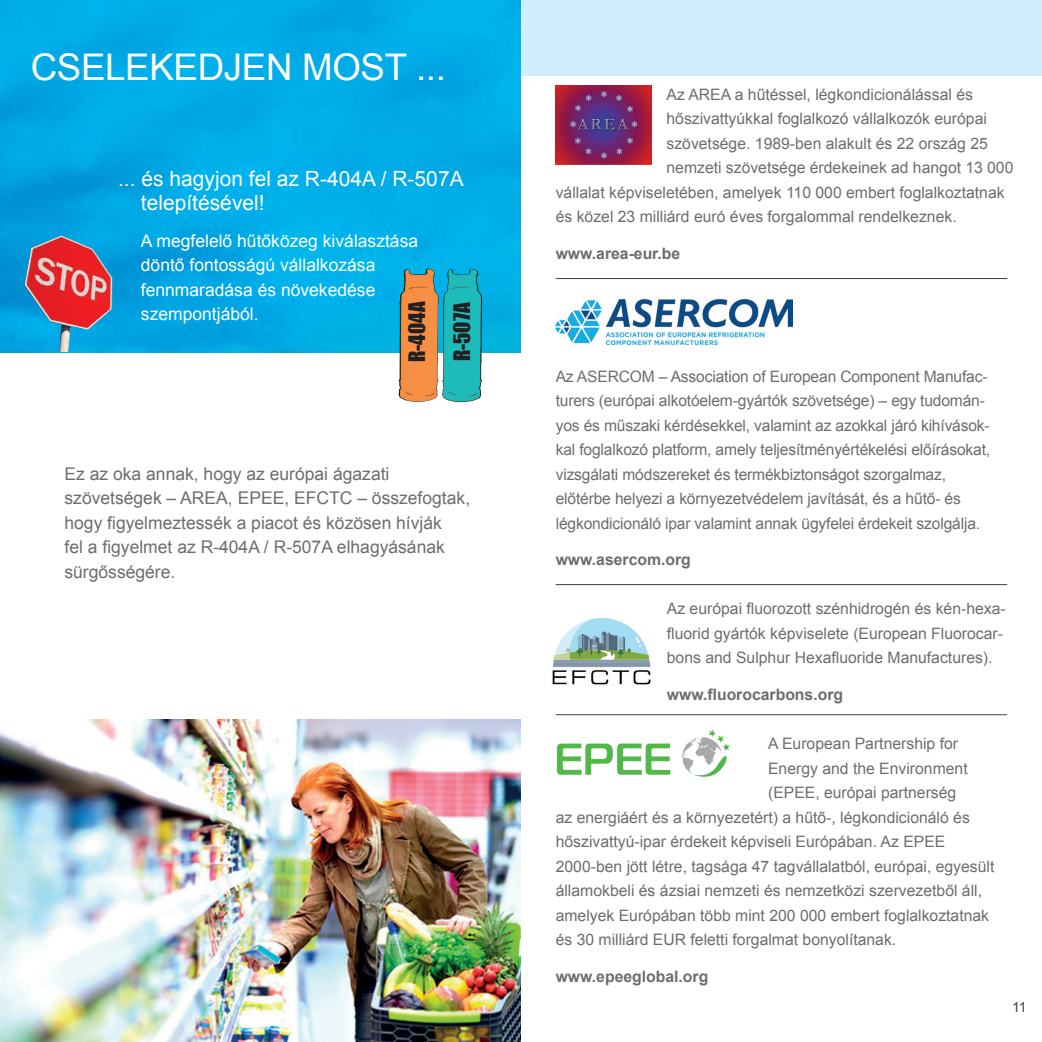
<style>
.page{position:relative;width:1042px;height:1042px;background:#fff}
.page>*{position:absolute;margin:0;border:0;box-sizing:border-box;transform-origin:0 0}
.t1{font:36.75px "Arial";color:#fff}
.t2{font:21px/24.5px "Arial";color:#fff}
.t3{font:21px/45px "Impact";color:#231f20}
.t4{font:17.5px/24.5px "Arial";color:#6c6d70}
.t5{font:17.5px/24.5px "Arial";color:#fff}
.t6{font:15.75px/24.5px "Arial";color:#6c6d70}
.t7{font:700 15.75px "Arial";color:#6c6d70}
.t8{font:14px "Arial";color:#414042}
</style>
<div class="page">
<div style="left:0;top:0;width:1042px;height:75px;background:#cfedfb"></div>
<img style="left:0;top:0;width:521px;height:352px">
<img style="left:556px;top:85px;width:95px;height:79px">
<img style="left:556px;top:729px;width:174px;height:48px">
<img style="left:552px;top:617px;width:99px;height:68px">
<img style="left:556px;top:298px;width:236px;height:46px">
<hr style="left:556px;top:584px;width:451px;height:1px;background:#414042">
<hr style="left:556px;top:714px;width:451px;height:1px;background:#414042">
<hr style="left:556px;top:278px;width:451px;height:1px;background:#414042">
<img style="left:0;top:719px;width:521px;height:323px">
<img style="left:25px;top:235px;width:88px;height:117px">
<img style="left:398px;top:268px;width:41px;height:134px">
<img style="left:442px;top:269px;width:40px;height:133px">
<h1 class="t1" style="left:31px;top:43px;width:51px">Cselekedjen</h1>
<h1 class="t1" style="left:302px;top:43px;width:27px">most</h1>
<h1 class="t1" style="left:416px;top:43px;width:31px">...</h1>
<h2 class="t2" style="left:141px;top:166px;width:324px;text-indent:-23px">... és hagyjon fel az R-404A / R-507A telepítésével!</h2>
<p class="t5" style="left:141px;top:229px;width:279px">A megfelelő hűtőközeg kiválasztása döntő fontosságú vállalkozása fennmaradása és növekedése szempontjából.</p>
<h2 class="t3" style="left:394px;top:362px;width:62px;rotate:-90deg">R-404A<br>R-507A</h2>
<p class="t4" style="left:64px;top:461px;width:407px">Ez az oka annak, hogy az európai ágazati szövetségek – AREA, EPEE, EFCTC – összefogtak, hogy figyelmeztessék a piacot és közösen hívják<br>fel a figyelmet az R-404A / R-507A elhagyásának sürgősségére.</p>
<p class="t6" style="left:666px;top:82px;width:308px">Az AREA a hűtéssel, légkondicionálással és</p>
<p class="t6" style="left:666px;top:107px;width:322px">hőszivattyúkkal foglalkozó vállalkozók európai</p>
<p class="t6" style="left:666px;top:131px;width:323px">szövetsége. 1989-ben alakult és 22 ország 25</p>
<p class="t6" style="left:666px;top:156px;width:348px">nemzeti szövetsége érdekeinek ad hangot 13 000</p>
<p class="t6" style="left:556px;top:180px;width:450px">vállalat képviseletében, amelyek 110 000 embert foglalkoztatnak</p>
<p class="t6" style="left:556px;top:205px;width:402px">és közel 23 milliárd euró éves forgalommal rendelkeznek.</p>
<p class="t7" style="left:556px;top:243px;width:126px">www.area-eur.be</p>
<p class="t6" style="left:556px;top:364px;width:436px">Az ASERCOM – Association of European Component Manufac&shy;turers (európai alkotóelem-gyártók szövetsége) – egy tudomán&shy;yos és műszaki kérdésekkel, valamint az azokkal járó kihívások&shy;kal foglalkozó platform, amely teljesítményértékelési előírásokat, vizsgálati módszereket és termékbiztonságot szorgalmaz, előtérbe helyezi a környezetvédelem javítását, és a hűtő- és légkondicionáló ipar valamint annak ügyfelei érdekeit szolgálja.</p>
<p class="t7" style="left:556px;top:549px;width:137px">www.asercom.org</p>
<p class="t6" style="left:667px;top:597px;width:340px">Az európai fluorozott szénhidrogén és kén-hexa&shy;fluorid gyártók képviselete (European Fluorocar&shy;bons and Sulphur Hexafluoride Manufactures).</p>
<p class="t7" style="left:667px;top:684px;width:178px">www.fluorocarbons.org</p>
<p class="t6" style="left:768px;top:731px;width:191px">A European Partnership for</p>
<p class="t6" style="left:768px;top:756px;width:201px">Energy and the Environment</p>
<p class="t6" style="left:768px;top:780px;width:190px">(EPEE, európai partnerség</p>
<p class="t6" style="left:556px;top:805px;width:416px">az energiáért és a környezetért) a hűtő-, légkondicionáló és</p>
<p class="t6" style="left:556px;top:829px;width:391px">hőszivattyú-ipar érdekeit képviseli Európában. Az EPEE</p>
<p class="t6" style="left:556px;top:854px;width:440px">2000-ben jött létre, tagsága 47 tagvállalatból, európai, egyesült</p>
<p class="t6" style="left:556px;top:878px;width:428px">államokbeli és ázsiai nemzeti és nemzetközi szervezetből áll,</p>
<p class="t6" style="left:556px;top:903px;width:435px">amelyek Európában több mint 200 000 embert foglalkoztatnak</p>
<p class="t6" style="left:556px;top:927px;width:342px">és 30 milliárd EUR feletti forgalmat bonyolítanak.</p>
<p class="t7" style="left:556px;top:966px;width:154px">www.epeeglobal.org</p>
<p class="t8" style="left:1012px;top:998px;width:16px">11</p>
</div>
